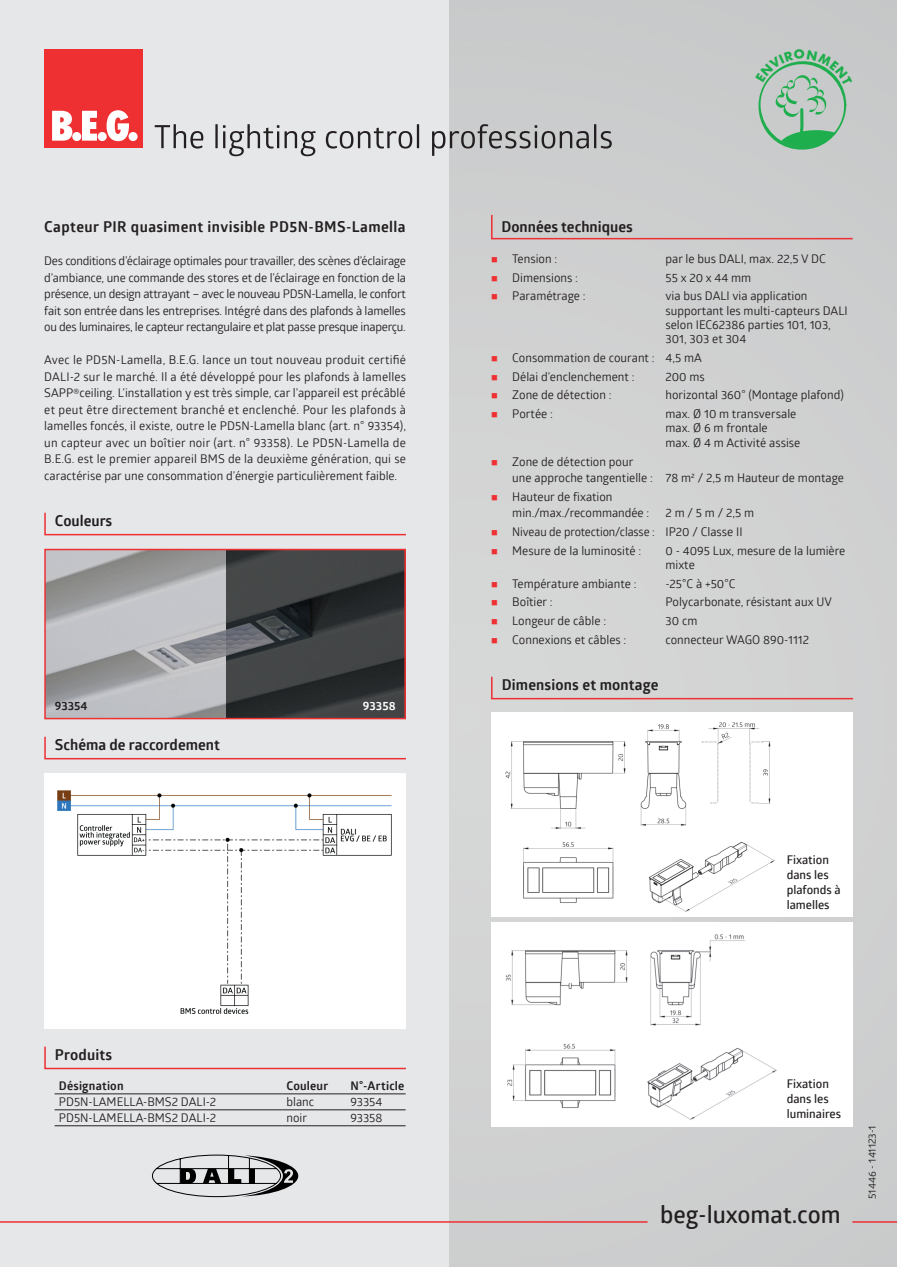
<style>
.page{position:relative;width:897px;height:1267px;background:#fff}
.page>*{position:absolute;margin:0;border:0;box-sizing:border-box;transform-origin:0 0}
.t1{font:600 24px "Glober";color:#231f20}
.t2{font:700 15px "Glober";letter-spacing:.01em;color:#231f20}
.t3{font:700 15px "Glober";letter-spacing:.03em;color:#231f20}
.t4{font:12px/16.5px "Glober";color:#231f20}
.t5{font:600 12px/15px "Glober";color:#231f20}
.t6{font:700 12px "Glober";letter-spacing:.015em;color:#231f20}
.t7{font:700 12px "Glober";color:#fff}
.t8{font:10.5px "Glober";color:#231f20}
.s1{color:#ee3033}
</style>
<div class="page">
<div style="left:448px;top:0;width:448px;height:1266px;background:#cfd0d0"></div>
<div style="left:0;top:0;width:448px;height:1266px;background:#e6e7e9"></div>
<hr style="left:0;top:1221px;width:647px;height:1px;background:#ee3033">
<hr style="left:852px;top:1221px;width:44px;height:1px;background:#ee3033">
<div style="left:44px;top:49px;width:99px;height:99px;background:#ee3033"></div>
<svg style="left:52px;top:111px;width:20px;height:30px"></svg>
<div style="left:72px;top:132px;width:9px;height:9px;background:#fff;border-radius:50%"></div>
<svg style="left:82px;top:111px;width:15px;height:30px"></svg>
<div style="left:98px;top:132px;width:9px;height:9px;background:#fff;border-radius:50%"></div>
<svg style="left:106px;top:110px;width:23px;height:31px"></svg>
<div style="left:128px;top:132px;width:10px;height:9px;background:#fff;border-radius:50%"></div>
<svg style="left:155px;top:124px;width:48px;height:24px"></svg>
<svg style="left:215px;top:124px;width:100px;height:32px"></svg>
<svg style="left:326px;top:124px;width:93px;height:24px"></svg>
<svg style="left:432px;top:124px;width:156px;height:32px;background:#aeaeaf"></svg>
<svg style="left:594px;top:124px;width:17px;height:24px"></svg>
<svg style="left:490px;top:213px;width:364px;height:27px;background:#cec4c5"></svg>
<svg style="left:44px;top:1046px;width:362px;height:23px"></svg>
<hr style="left:55px;top:1093px;width:227px;height:1px;background:#231f20">
<hr style="left:282px;top:1093px;width:64px;height:1px;background:#231f20">
<hr style="left:346px;top:1093px;width:59px;height:1px;background:#231f20">
<hr style="left:55px;top:1109px;width:227px;height:1px;background:#231f20">
<hr style="left:282px;top:1109px;width:64px;height:1px;background:#231f20">
<hr style="left:346px;top:1109px;width:59px;height:1px;background:#231f20">
<hr style="left:55px;top:1125px;width:227px;height:1px;background:#231f20">
<hr style="left:282px;top:1125px;width:64px;height:1px;background:#231f20">
<hr style="left:346px;top:1125px;width:59px;height:1px;background:#231f20">
<svg style="left:490px;top:675px;width:364px;height:25px;background:#d5caca"></svg>
<div style="left:491px;top:712px;width:361px;height:204px;background:#fff"></div>
<img style="left:505px;top:722px;width:270px;height:190px">
<svg style="left:44px;top:736px;width:362px;height:24px"></svg>
<div style="left:44px;top:772px;width:362px;height:256px;background:#fff"></div>
<img style="left:57px;top:790px;width:335px;height:224px">
<div style="left:491px;top:922px;width:361px;height:204px;background:#fff"></div>
<img style="left:505px;top:934px;width:272px;height:186px">
<svg style="left:44px;top:512px;width:362px;height:24px"></svg>
<svg style="left:152px;top:1154px;width:146px;height:42px"></svg>
<img style="left:47px;top:551px;width:356px;height:165px">
<div style="left:44px;top:548px;width:362px;height:171px;border:2px solid #ee3033"></div>
<svg style="left:755px;top:49px;width:97px;height:104px;background:#abc4b4"></svg>
<p class="t3" style="left:44px;top:216px;width:363px">Capteur PIR quasiment invisible PD5N-BMS-Lamella</p>
<p class="t4" style="left:44px;top:252px;width:363px;text-align:justify">Des conditions d’éclairage optimales pour travailler, des scènes d’éclairage d’ambiance, une commande des stores et de l’éclairage en fonction de la présence, un design attrayant – avec le nouveau PD5N-Lamella, le confort fait son entrée dans les entreprises. Intégré dans des plafonds à lamelles ou des luminaires, le capteur rectangulaire et plat passe presque inaperçu.</p>
<p class="t4" style="left:44px;top:351px;width:363px;text-align:justify">Avec le PD5N-Lamella, B.E.G. lance un tout nouveau produit certifié DALI-2 sur le marché. Il a été développé pour les plafonds à lamelles SAPP®ceiling. L’installation y est très simple, car l’appareil est précâblé et peut être directement branché et enclenché. Pour les plafonds à lamelles foncés, il existe, outre le PD5N-Lamella blanc (art. n° 93354), un capteur avec un boîtier noir (art. n° 93358). Le PD5N-Lamella de B.E.G. est le premier appareil BMS de la deuxième génération, qui se caractérise par une consommation d’énergie particulièrement faible.</p>
<p class="t2" style="left:55px;top:510px;width:59px">Couleurs</p>
<p class="t6" style="left:55px;top:697px;width:34px">93354</p>
<p class="t7" style="left:363px;top:697px;width:34px">93358</p>
<p class="t2" style="left:55px;top:734px;width:166px">Schéma de raccordement</p>
<p class="t2" style="left:55px;top:1044px;width:59px">Produits</p>
<p class="t6" style="left:59px;top:1077px;width:66px">Désignation</p>
<p class="t6" style="left:286px;top:1077px;width:43px">Couleur</p>
<p class="t6" style="left:350px;top:1077px;width:56px">N°-Article</p>
<p class="t4" style="left:59px;top:1093px;width:159px">PD5N-LAMELLA-BMS2 DALI-2</p>
<p class="t4" style="left:286px;top:1093px;width:29px">blanc</p>
<p class="t4" style="left:350px;top:1093px;width:34px">93354</p>
<p class="t4" style="left:59px;top:1109px;width:159px">PD5N-LAMELLA-BMS2 DALI-2</p>
<p class="t4" style="left:286px;top:1109px;width:22px">noir</p>
<p class="t4" style="left:350px;top:1109px;width:34px">93358</p>
<p class="t2" style="left:501px;top:216px;width:133px">Données techniques</p>
<p class="t4" style="left:491px;top:250px;width:68px"><span class="s1">■</span> Tension :</p>
<p class="t4" style="left:665px;top:250px;width:162px">par le bus DALI, max. 22,5 V DC</p>
<p class="t4" style="left:491px;top:268px;width:88px"><span class="s1">■</span> Dimensions :</p>
<p class="t4" style="left:665px;top:268px;width:87px">55 x 20 x 44 mm</p>
<p class="t4" style="left:491px;top:287px;width:96px"><span class="s1">■</span> Paramétrage :</p>
<p class="t4" style="left:665px;top:288px;width:184px;line-height:14.4px">via bus DALI via application supportant les multi-capteurs DALI selon IEC62386 parties 101, 103,<br>301, 303 et 304</p>
<p class="t4" style="left:491px;top:349px;width:212px"><span class="s1">■</span> Consommation de courant : 4,5 mA</p>
<p class="t4" style="left:491px;top:368px;width:145px"><span class="s1">■</span> Délai d’enclenchement :</p>
<p class="t4" style="left:665px;top:368px;width:41px">200 ms</p>
<p class="t4" style="left:491px;top:386px;width:122px"><span class="s1">■</span> Zone de détection :</p>
<p class="t4" style="left:665px;top:386px;width:180px">horizontal 360° (Montage plafond)</p>
<p class="t4" style="left:491px;top:405px;width:63px"><span class="s1">■</span> Portée :</p>
<p class="t4" style="left:665px;top:406px;width:136px;line-height:14.4px">max. Ø 10 m transversale max. Ø 6 m frontale<br>max. Ø 4 m Activité assise</p>
<p class="t4" style="left:512px;top:452px;width:333px;text-indent:-21px"><span class="s1">■</span> Zone de détection pour<br>une approche tangentielle : 78 m² / 2,5 m Hauteur de montage</p>
<p class="t4" style="left:512px;top:487px;width:139px;text-indent:-21px"><span class="s1">■</span> Hauteur de fixation min./max./recommandée :</p>
<p class="t4" style="left:665px;top:504px;width:90px">2 m / 5 m / 2,5 m</p>
<p class="t4" style="left:491px;top:523px;width:253px"><span class="s1">■</span> Niveau de protection/classe : IP20 / Classe II</p>
<p class="t4" style="left:491px;top:541px;width:152px"><span class="s1">■</span> Mesure de la luminosité :</p>
<p class="t4" style="left:665px;top:542px;width:181px;line-height:14.4px">0 - 4095 Lux, mesure de la lumière mixte</p>
<p class="t4" style="left:491px;top:574px;width:147px"><span class="s1">■</span> Température ambiante :</p>
<p class="t4" style="left:665px;top:574px;width:71px">-25°C à +50°C</p>
<p class="t4" style="left:491px;top:593px;width:63px"><span class="s1">■</span> Boîtier :</p>
<p class="t4" style="left:665px;top:593px;width:168px">Polycarbonate, résistant aux UV</p>
<p class="t4" style="left:491px;top:612px;width:117px"><span class="s1">■</span> Longeur de câble :</p>
<p class="t4" style="left:665px;top:612px;width:33px">30 cm</p>
<p class="t4" style="left:491px;top:630px;width:137px"><span class="s1">■</span> Connexions et câbles :</p>
<p class="t4" style="left:665px;top:630px;width:145px">connecteur WAGO 890-1112</p>
<p class="t2" style="left:501px;top:674px;width:158px">Dimensions et montage</p>
<p class="t5" style="left:786px;top:851px;width:55px">Fixation dans les plafonds à lamelles</p>
<p class="t5" style="left:786px;top:1075px;width:56px">Fixation dans les luminaires</p>
<h1 class="t1" style="left:660px;top:1197px;width:182px">beg-luxomat.com</h1>
<p class="t8" style="left:864px;top:1198px;width:75px;rotate:-90deg">51446 - 141123-1</p>
</div>
